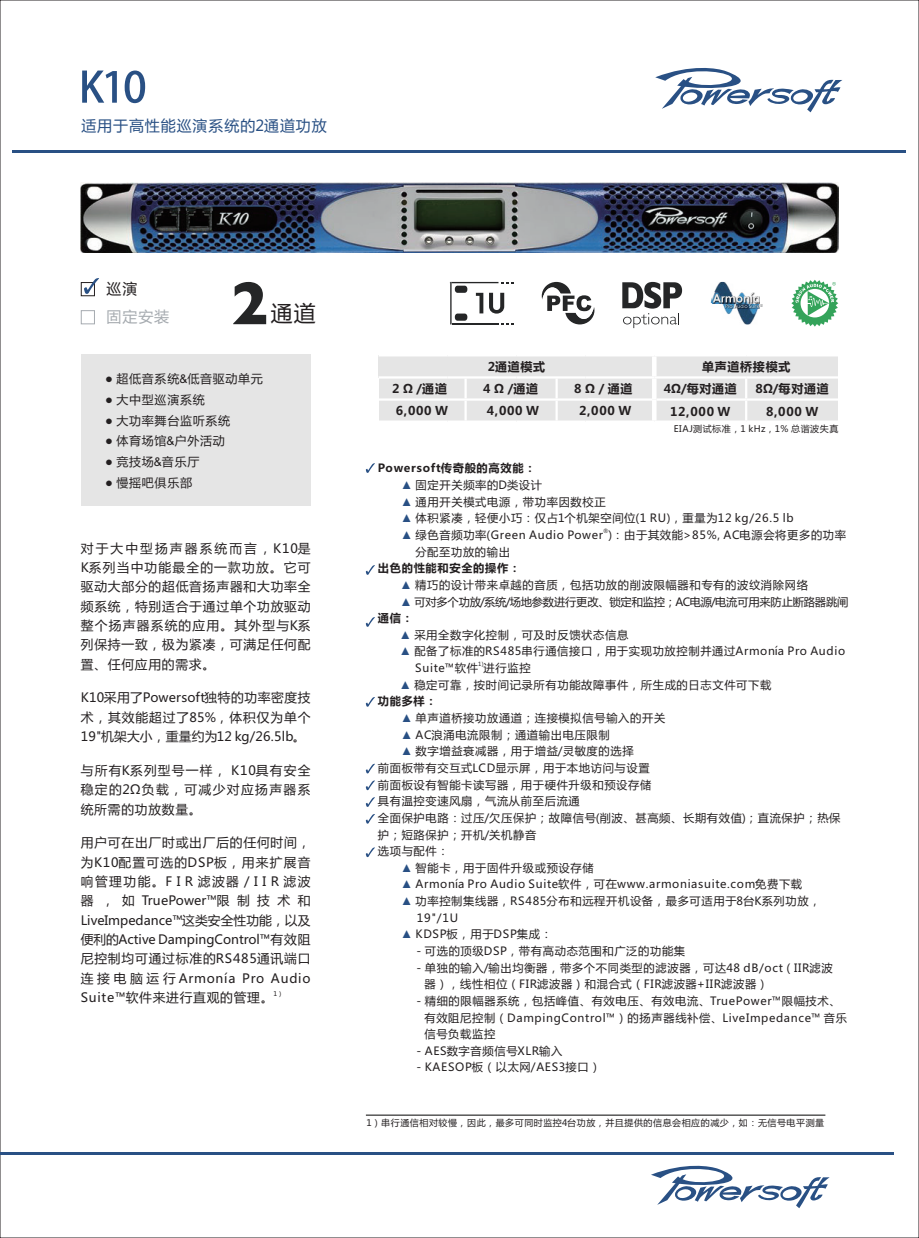
<style>
.page{position:relative;width:919px;height:1238px;background:#fff}
.page>*{position:absolute;margin:0;border:0;box-sizing:border-box;transform-origin:0 0}
.t1{font:21.9px "Microsoft Ya Hei";color:#231f20}
.t2{font:15px "Microsoft Ya Hei";letter-spacing:.06em;color:#295084}
.t3{font:15px "Microsoft Ya Hei";color:#a6abb0}
.t4{font:15px "Microsoft Ya Hei";color:#231f20}
.t5{font:12.75px/19.4px "Microsoft Ya Hei";letter-spacing:.06em;color:#231f20;text-align:justify}
.t6{font:700 12px/22.5px "Microsoft Ya Hei";letter-spacing:.06em;color:#231f20;text-align:center}
.t7{font:12px "Microsoft Ya Hei";letter-spacing:.06em;color:#231f20}
.t8{font:11.25px/16.6px "Microsoft Ya Hei";letter-spacing:.06em;color:#231f20}
.t9{font:11.25px/16.6px "Microsoft Ya Hei";letter-spacing:-.015em;color:#231f20}
.t10{font:700 11.25px "Microsoft Ya Hei";letter-spacing:.06em;color:#231f20}
.t11{font:9px "Microsoft Ya Hei";letter-spacing:.06em;color:#231f20}
.t12{font:6.3px "Microsoft Ya Hei";color:#231f20}
.t13{font:5.7px "Microsoft Ya Hei";color:#231f20}
.s1{font-family:"Arial Unicode MS"}
.s2{color:#295084}
.s3{font-weight:700}
</style>
<div class="page">
<svg style="left:82px;top:71px;width:35px;height:32px"></svg>
<svg style="left:125px;top:71px;width:20px;height:32px"></svg>
<img style="left:81px;top:182px;width:757px;height:71px">
<svg style="left:791px;top:280px;width:47px;height:46px"></svg>
<svg style="left:541px;top:282px;width:53px;height:42px"></svg>
<svg style="left:450px;top:282px;width:64px;height:42px"></svg>
<img style="left:710px;top:282px;width:48px;height:42px">
<svg style="left:712px;top:293px;width:50px;height:16px"></svg>
<svg style="left:622px;top:282px;width:60px;height:46px"></svg>
<hr style="left:0;top:1152px;width:893px;height:2px;background:#295084">
<svg style="left:651px;top:1165px;width:178px;height:43px"></svg>
<hr style="left:366px;top:1114px;width:459px;height:1px;background:#030303">
<hr style="left:13px;top:151px;width:893px;height:2px;background:#295084">
<svg style="left:655px;top:68px;width:187px;height:44px"></svg>
<div style="left:81px;top:354px;width:229px;height:151px;background:#e5e5e5"></div>
<svg style="left:233px;top:282px;width:33px;height:42px"></svg>
<div style="left:81px;top:282px;width:14px;height:14px;border:1px solid #231f20"></div>
<div style="left:81px;top:310px;width:14px;height:14px;border:1px solid #a6abb0"></div>
<div style="left:746px;top:399px;width:92px;height:22px;background:#e5e5e5"></div>
<div style="left:654px;top:399px;width:92px;height:22px;background:#e5e5e5"></div>
<div style="left:585px;top:399px;width:69px;height:22px;background:#e5e5e5"></div>
<div style="left:516px;top:399px;width:69px;height:22px;background:#e5e5e5"></div>
<div style="left:447px;top:399px;width:69px;height:22px;background:#e5e5e5"></div>
<div style="left:378px;top:399px;width:69px;height:22px;background:#e5e5e5"></div>
<div style="left:746px;top:377px;width:92px;height:22px;background:#e5e5e5"></div>
<div style="left:654px;top:377px;width:92px;height:22px;background:#e5e5e5"></div>
<div style="left:585px;top:377px;width:69px;height:22px;background:#e5e5e5"></div>
<div style="left:516px;top:377px;width:69px;height:22px;background:#e5e5e5"></div>
<div style="left:447px;top:377px;width:69px;height:22px;background:#e5e5e5"></div>
<div style="left:378px;top:377px;width:69px;height:22px;background:#e5e5e5"></div>
<div style="left:654px;top:355px;width:184px;height:22px;background:#e5e5e5"></div>
<div style="left:378px;top:355px;width:276px;height:22px;background:#e5e5e5"></div>
<hr style="left:378px;top:398px;width:69px;height:2px;background:#fff">
<hr style="left:447px;top:398px;width:69px;height:2px;background:#fff">
<hr style="left:464px;top:378px;width:2px;height:20px;background:#fff">
<hr style="left:464px;top:400px;width:2px;height:20px;background:#fff">
<hr style="left:746px;top:398px;width:92px;height:2px;background:#fff">
<hr style="left:745px;top:378px;width:2px;height:20px;background:#fff">
<hr style="left:516px;top:398px;width:84px;height:3px;background:#fff">
<hr style="left:555px;top:378px;width:2px;height:20px;background:#fff">
<hr style="left:555px;top:400px;width:2px;height:20px;background:#fff">
<hr style="left:587px;top:398px;width:65px;height:2px;background:#fff">
<hr style="left:656px;top:398px;width:90px;height:2px;background:#fff">
<hr style="left:745px;top:400px;width:2px;height:20px;background:#fff">
<hr style="left:378px;top:354px;width:69px;height:2px;background:#fff">
<hr style="left:447px;top:354px;width:69px;height:2px;background:#fff">
<hr style="left:516px;top:354px;width:69px;height:2px;background:#fff">
<hr style="left:585px;top:354px;width:69px;height:2px;background:#fff">
<hr style="left:654px;top:354px;width:92px;height:2px;background:#fff">
<hr style="left:746px;top:354px;width:92px;height:2px;background:#fff">
<hr style="left:378px;top:376px;width:69px;height:2px;background:#fff">
<hr style="left:447px;top:376px;width:69px;height:2px;background:#fff">
<hr style="left:516px;top:376px;width:69px;height:2px;background:#fff">
<hr style="left:585px;top:376px;width:69px;height:2px;background:#fff">
<hr style="left:654px;top:376px;width:92px;height:2px;background:#fff">
<hr style="left:746px;top:376px;width:92px;height:2px;background:#fff">
<hr style="left:652px;top:356px;width:4px;height:20px;background:#fff">
<hr style="left:652px;top:378px;width:4px;height:21px;background:#fff">
<hr style="left:652px;top:399px;width:4px;height:21px;background:#fff">
<hr style="left:378px;top:420px;width:69px;height:3px;background:#fff">
<hr style="left:447px;top:420px;width:69px;height:3px;background:#fff">
<hr style="left:516px;top:420px;width:69px;height:3px;background:#fff">
<hr style="left:585px;top:420px;width:69px;height:3px;background:#fff">
<hr style="left:654px;top:420px;width:92px;height:3px;background:#fff">
<hr style="left:746px;top:420px;width:92px;height:3px;background:#fff">
<svg style="left:366px;top:463px;width:9px;height:10px"></svg>
<svg style="left:366px;top:565px;width:9px;height:9px"></svg>
<svg style="left:366px;top:617px;width:9px;height:9px"></svg>
<svg style="left:366px;top:763px;width:9px;height:10px"></svg>
<svg style="left:366px;top:780px;width:9px;height:10px"></svg>
<svg style="left:366px;top:797px;width:9px;height:9px"></svg>
<svg style="left:366px;top:814px;width:9px;height:9px"></svg>
<svg style="left:366px;top:847px;width:9px;height:10px"></svg>
<svg style="left:84px;top:278px;width:15px;height:16px"></svg>
<svg style="left:366px;top:697px;width:9px;height:9px"></svg>
<h2 class="t2" style="left:81px;top:118px;width:247px">适用于高性能巡演系统的2通道功放</h2>
<h2 class="t4" style="left:107px;top:282px;width:32px">巡演</h2>
<h2 class="t3" style="left:107px;top:310px;width:64px">固定安装</h2>
<h1 class="t1" style="left:271px;top:303px;width:47px">通道</h1>
<p class="t7" style="left:105px;top:373px;width:159px">● 超低音系统<span class="s1">&amp;</span>低音驱动单元</p>
<p class="t7" style="left:105px;top:394px;width:101px">● 大中型巡演系统</p>
<p class="t7" style="left:105px;top:415px;width:127px">● 大功率舞台监听系统</p>
<p class="t7" style="left:105px;top:435px;width:121px">● 体育场馆<span class="s1">&amp;</span>户外活动</p>
<p class="t7" style="left:105px;top:456px;width:96px">● 竞技场<span class="s1">&amp;</span>音乐厅</p>
<p class="t7" style="left:105px;top:477px;width:88px">● 慢摇吧俱乐部</p>
<p class="t5" style="left:81px;top:539px;width:231px">对于大中型扬声器系统而言，K10是K系列当中功能最全的一款功放。它可驱动大部分的超低音扬声器和大功率全频系统，特别适合于通过单个功放驱动整个扬声器系统的应用。其外型与K系列保持一致，极为紧凑，可满足任何配置、任何应用的需求。</p>
<p class="t5" style="left:81px;top:689px;width:231px">K10采用了Powersoft独特的功率密度技术，其效能超过了85%，体积仅为单个19"机架大小，重量约为12 kg/26.5lb。</p>
<p class="t5" style="left:81px;top:761px;width:231px">与所有K系列型号一样， K10具有安全稳定的2Ω负载，可减少对应扬声器系统所需的功放数量。</p>
<p class="t5" style="left:81px;top:834px;width:231px">用户可在出厂时或出厂后的任何时间，为K10配置可选的DSP板，用来扩展音响管理功能。F I R 滤波器 / I I R 滤波器 ，如 TruePower™限制技术和LiveImpedance™这类安全性功能，以及便利的Active DampingControl™有效阻尼控制均可通过标准的RS485通讯端口连接电脑运行 Armonía Pro Audio</p>
<p class="t12" style="left:273px;top:990px;width:12px">1）</p>
<p class="t5" style="left:81px;top:988px;width:194px">Suite™软件来进行直观的管理。</p>
<p class="t6" style="left:392px;top:378px;width:57px;text-align:left">2 Ω /通道<br>6,000 W</p>
<p class="t6" style="left:487px;top:356px;width:59px">2通道模式</p>
<p class="t6" style="left:702px;top:356px;width:90px">单声道桥接模式</p>
<p class="t6" style="left:483px;top:378px;width:57px;text-align:left">4 Ω /通道<br>4,000 W</p>
<p class="t6" style="left:574px;top:378px;width:60px">8 Ω / 通道<br>2,000 W</p>
<p class="t6" style="left:663px;top:378px;width:75px">4Ω/每对通道<br>12,000 W</p>
<p class="t6" style="left:755px;top:378px;width:75px">8Ω/每对通道<br>8,000 W</p>
<p class="t11" style="left:673px;top:425px;width:166px">EIAJ测试标准，1 kHz，1% 总谐波失真</p>
<p class="t10" style="left:378px;top:463px;width:159px">Powersoft传奇般的高效能：</p>
<p class="t8" style="left:401px;top:477px;width:143px"><span class="s2">▲</span> 固定开关频率的D类设计</p>
<p class="t8" style="left:401px;top:494px;width:206px"><span class="s2">▲</span> 通用开关模式电源，带功率因数校正</p>
<p class="t8" style="left:401px;top:511px;width:394px"><span class="s2">▲</span> 体积紧凑，轻便小巧：仅占1个机架空间位(1 RU)，重量为12 kg/26.5 lb</p>
<p class="t13" style="left:603px;top:528px;width:7px">®</p>
<p class="t8" style="left:415px;top:527px;width:432px;text-indent:-14px"><span class="s2">▲</span> 绿色音频功率(Green Audio Power )：由于其效能&gt;85%, AC电源会将更多的功率分配至功放的输出</p>
<p class="t10" style="left:378px;top:563px;width:144px">出色的性能和安全的操作：</p>
<p class="t8" style="left:400px;top:577px;width:409px"><span class="s2">▲</span> 精巧的设计带来卓越的音质，包括功放的削波限幅器和专有的波纹消除网络</p>
<p class="t9" style="left:378px;top:594px;width:472px;text-indent:23px"><span class="s2">▲</span> 可对多个功放/系统/场地参数进行更改、锁定和监控；AC电源/电流可用来防止断路器跳闸<span class="s3">通信：</span></p>
<p class="t8" style="left:400px;top:627px;width:230px"><span class="s2">▲</span> 采用全数字化控制，可及时反馈状态信息</p>
<p class="t8" style="left:400px;top:644px;width:447px"><span class="s2">▲</span> 配备了标准的RS485串行通信接口，用于实现功放控制并通过Armonía Pro Audio</p>
<p class="t13" style="left:478px;top:662px;width:7px">1)</p>
<p class="t8" style="left:415px;top:660px;width:117px">Suite™软件进行监控</p>
<p class="t8" style="left:378px;top:677px;width:395px;text-indent:22px"><span class="s2">▲</span> 稳定可靠，按时间记录所有功能故障事件，所生成的日志文件可下载<span class="s3">功能多样：</span></p>
<p class="t8" style="left:401px;top:710px;width:266px"><span class="s2">▲</span> 单声道桥接功放通道；连接模拟信号输入的开关</p>
<p class="t8" style="left:401px;top:727px;width:210px"><span class="s2">▲</span> AC浪涌电流限制；通道输出电压限制</p>
<p class="t8" style="left:378px;top:743px;width:464px;text-indent:23px"><span class="s2">▲</span> 数字增益衰减器，用于增益/灵敏度的选择<br>前面板带有交互式LCD显示屏，用于本地访问与设置<br>前面板设有智能卡读写器，用于硬件升级和预设存储<br>具有温控变速风扇，气流从前至后流通<br>全面保护电路：过压/欠压保护；故障信号(削波、甚高频、长期有效值)；直流保护；热保护；短路保护；开机/关机静音<br>选项与配件：</p>
<p class="t8" style="left:401px;top:860px;width:194px"><span class="s2">▲</span> 智能卡，用于固件升级或预设存储</p>
<p class="t8" style="left:401px;top:876px;width:402px"><span class="s2">▲</span> Armonía Pro Audio Suite软件，可在www.armoniasuite.com免费下载</p>
<p class="t8" style="left:417px;top:893px;width:405px;text-indent:-16px"><span class="s2">▲</span> 功率控制集线器，RS485分布和远程开机设备，最多可适用于8台K系列功放，<br>19"/1U</p>
<p class="t8" style="left:401px;top:926px;width:152px"><span class="s2">▲</span> KDSP板，用于DSP集成：</p>
<p class="t8" style="left:416px;top:943px;width:270px">- 可选的顶级DSP，带有高动态范围和广泛的功能集</p>
<p class="t8" style="left:424px;top:960px;width:409px;text-indent:-8px">- 单独的输入/输出均衡器，带多个不同类型的滤波器，可达48 dB/oct（IIR滤波器），线性相位（FIR滤波器）和混合式（FIR滤波器+IIR滤波器）</p>
<p class="t8" style="left:424px;top:993px;width:424px;text-indent:-8px">- 精细的限幅器系统，包括峰值、有效电压、有效电流、TruePower™限幅技术、有效阻尼控制（DampingControl™）的扬声器线补偿、LiveImpedance™ 音乐信号负载监控</p>
<p class="t8" style="left:416px;top:1043px;width:147px">- AES数字音频信号XLR输入</p>
<p class="t8" style="left:416px;top:1059px;width:185px">- KAESOP板（以太网/AES3接口）</p>
<p class="t11" style="left:366px;top:1118px;width:459px">1）串行通信相对较慢，因此，最多可同时监控4台功放，并且提供的信息会相应的减少，如：无信号电平测量</p>
</div>
